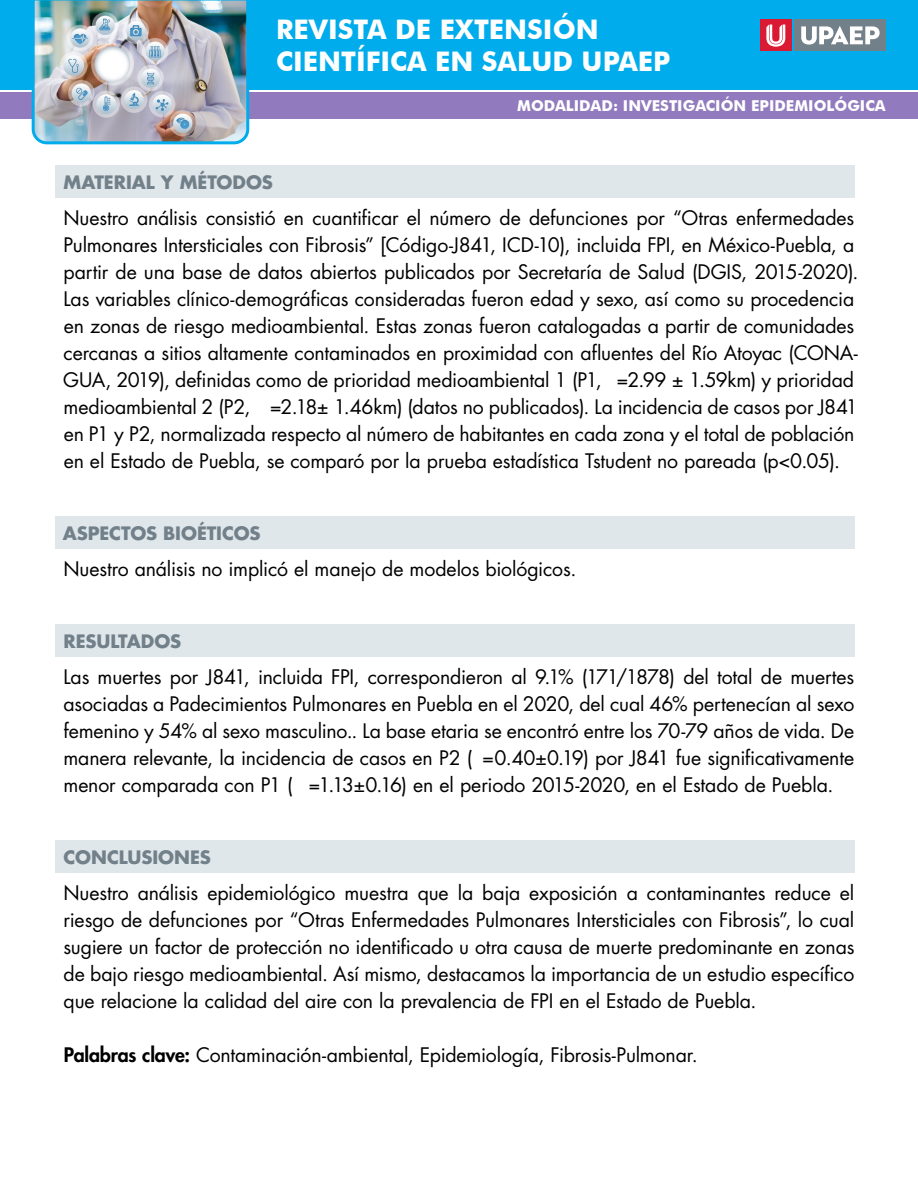
<style>
.page{position:relative;width:918px;height:1188px;background:#fff}
.page>*{position:absolute;margin:0;border:0;box-sizing:border-box;transform-origin:0 0}
.t1{font:700 27px/32.4px "Futura BT";color:#fff}
.cuerpo{font:19.5px/27px "Futura Std";letter-spacing:-.01em;color:#000;text-align:justify}
.apartado{font:700 18px "Futura Std";letter-spacing:-.005em;color:#72808a}
.t2{font:700 15px "Futura BT";color:#fff}
.s1{font-weight:800}
</style>
<div class="page">
<div style="left:0;top:92px;width:918px;height:27px;background:#917abd"></div>
<div style="left:0;top:0;width:918px;height:90px;background:#00aceb"></div>
<img style="left:31px;top:0;width:219px;height:145px">
<div style="left:795px;top:20px;width:91px;height:31px;background:#72808a"></div>
<svg style="left:801px;top:26px;width:79px;height:19px"></svg>
<div style="left:760px;top:20px;width:32px;height:31px;background:#da1a32"></div>
<svg style="left:766px;top:25px;width:19px;height:22px"></svg>
<div style="left:56px;top:165px;width:799px;height:33px;background:#e0e7eb"></div>
<div style="left:56px;top:516px;width:799px;height:33px;background:#e0e7eb"></div>
<div style="left:56px;top:624px;width:799px;height:33px;background:#e0e7eb"></div>
<div style="left:56px;top:840px;width:799px;height:33px;background:#e0e7eb"></div>
<h1 class="t1" style="left:276px;top:13px;width:396px">REVISTA DE EXTENSIÓN<br>CIENTÍFICA EN SALUD UPAEP</h1>
<p class="t2" style="left:517px;top:97px;width:370px">MODALIDAD: INVESTIGACIÓN EPIDEMIOLÓGICA</p>
<p class="apartado" style="left:63px;top:170px;width:211px">MATERIAL Y MÉTODOS</p>
<p class="cuerpo" style="left:63px;top:205px;width:797px;text-align:left">Nuestro análisis consistió en cuantificar el número de defunciones por “Otras enfermedades Pulmonares Intersticiales con Fibrosis” [Código-J841, ICD-10), incluida FPI, en México-Puebla, a partir de una base de datos abiertos publicados por Secretaría de Salud (DGIS, 2015-2020).<br>Las variables clínico-demográficas consideradas fueron edad y sexo, así como su procedencia en zonas de riesgo medioambiental. Estas zonas fueron catalogadas a partir de comunidades cercanas a sitios altamente contaminados en proximidad con afluentes del Río Atoyac (CONA-GUA, 2019), definidas como de prioridad medioambiental 1 (P1, =2.99 ± 1.59km) y prioridad medioambiental 2 (P2, =2.18± 1.46km) (datos no publicados). La incidencia de casos por J841 en P1 y P2, normalizada respecto al número de habitantes en cada zona y el total de población en el Estado de Puebla, se comparó por la prueba estadística Tstudent no pareada (p&lt;0.05).</p>
<p class="apartado" style="left:63px;top:521px;width:199px">ASPECTOS BIOÉTICOS</p>
<p class="cuerpo" style="left:63px;top:556px;width:514px">Nuestro análisis no implicó el manejo de modelos biológicos.</p>
<p class="apartado" style="left:64px;top:629px;width:119px">RESULTADOS</p>
<p class="cuerpo" style="left:63px;top:664px;width:793px">Las muertes por J841, incluida FPI, correspondieron al 9.1% (171/1878) del total de muertes asociadas a Padecimientos Pulmonares en Puebla en el 2020, del cual 46% pertenecían al sexo femenino y 54% al sexo masculino.. La base etaria se encontró entre los 70-79 años de vida. De manera relevante, la incidencia de casos en P2 ( =0.40±0.19) por J841 fue significativamente menor comparada con P1 ( =1.13±0.16) en el periodo 2015-2020, en el Estado de Puebla.</p>
<p class="apartado" style="left:64px;top:845px;width:149px">CONCLUSIONES</p>
<p class="cuerpo" style="left:63px;top:880px;width:793px">Nuestro análisis epidemiológico muestra que la baja exposición a contaminantes reduce el riesgo de defunciones por “Otras Enfermedades Pulmonares Intersticiales con Fibrosis”, lo cual sugiere un factor de protección no identificado u otra causa de muerte predominante en zonas de bajo riesgo medioambiental. Así mismo, destacamos la importancia de un estudio específico que relacione la calidad del aire con la prevalencia de FPI en el Estado de Puebla.</p>
<p class="cuerpo" style="left:64px;top:1042px;width:635px"><span class="s1">Palabras clave:</span> Contaminación-ambiental, Epidemiología, Fibrosis-Pulmonar.</p>
</div>
